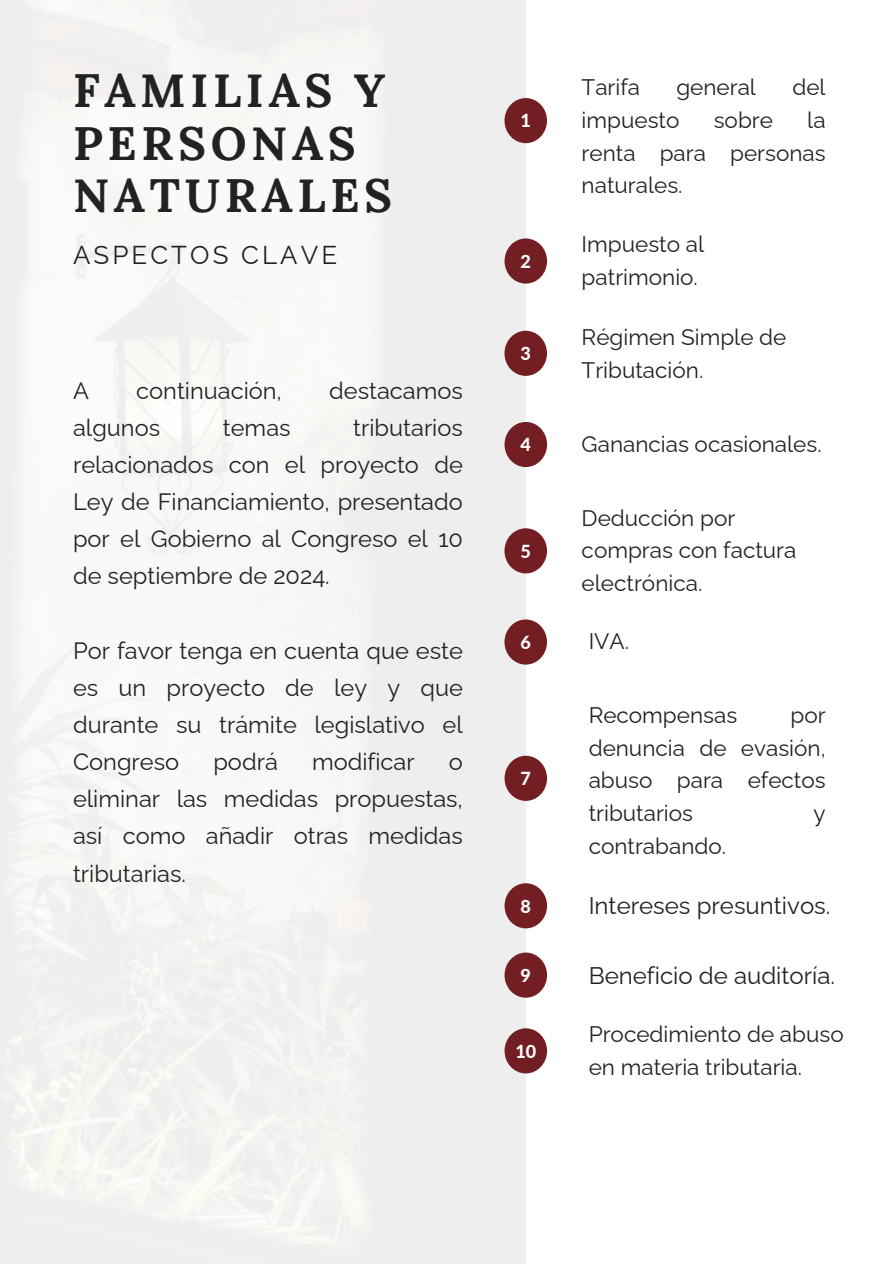
<style>
.page{position:relative;width:894px;height:1264px;background:#fff}
.page>*{position:absolute;margin:0;border:0;box-sizing:border-box;transform-origin:0 0}
.t1{font:700 46.65px/52.8px "Lora";letter-spacing:.1em;color:#222}
.t2{font:25.8px "Raleway";letter-spacing:.12em;color:#222}
.t3{font:24px "Raleway";color:#222}
.t4{font:23.55px/37.2px "Raleway";color:#222;text-align:justify}
.t5{font:22.5px/32.7px "Raleway";color:#222}
.t6{font:800 18px "Lato";color:#fff}
</style>
<div class="page">
<div style="left:0;top:0;width:525px;height:1263px;background:#f3f3f1"></div>
<div style="left:504px;top:98px;width:43px;height:45px;background:#731e23;border-radius:50%"></div>
<div style="left:504px;top:238px;width:43px;height:45px;background:#731e23;border-radius:50%"></div>
<div style="left:504px;top:331px;width:43px;height:45px;background:#731e23;border-radius:50%"></div>
<div style="left:504px;top:422px;width:43px;height:45px;background:#731e23;border-radius:50%"></div>
<div style="left:504px;top:528px;width:43px;height:45px;background:#731e23;border-radius:50%"></div>
<div style="left:504px;top:619px;width:43px;height:45px;background:#731e23;border-radius:50%"></div>
<div style="left:504px;top:755px;width:43px;height:46px;background:#731e23;border-radius:50%"></div>
<div style="left:504px;top:883px;width:43px;height:45px;background:#731e23;border-radius:50%"></div>
<div style="left:504px;top:952px;width:43px;height:45px;background:#731e23;border-radius:50%"></div>
<div style="left:504px;top:1028px;width:43px;height:45px;background:#731e23;border-radius:50%"></div>
<h3 class="t1" style="left:73px;top:63px;width:320px">FAMILIAS Y<br>PERSONAS<br>NATURALES</h3>
<h3 class="t2" style="left:73px;top:240px;width:266px">ASPECTOS CLAVE</h3>
<p class="t4" style="left:73px;top:372px;width:17px">A</p>
<p class="t4" style="left:136px;top:372px;width:147px">continuación,</p>
<p class="t4" style="left:329px;top:372px;width:135px">destacamos</p>
<p class="t4" style="left:73px;top:409px;width:89px">algunos</p>
<p class="t4" style="left:223px;top:409px;width:69px">temas</p>
<p class="t4" style="left:73px;top:409px;width:391px;text-indent:280px">tributarios relacionados con el proyecto de Ley de Financiamiento, presentado por el Gobierno al Congreso el 10 de septiembre de 2024.</p>
<p class="t4" style="left:73px;top:632px;width:391px">Por favor tenga en cuenta que este es un proyecto de ley y que durante su trámite legislativo el Congreso</p>
<p class="t4" style="left:213px;top:743px;width:66px">podrá</p>
<p class="t4" style="left:312px;top:743px;width:104px">modificar</p>
<p class="t4" style="left:73px;top:743px;width:391px;text-indent:376px">o eliminar las medidas propuestas, así como añadir otras medidas tributarias.</p>
<h1 class="t6" style="left:520px;top:109px;width:12px">1</h1>
<p class="t6" style="left:520px;top:250px;width:12px">2</p>
<p class="t6" style="left:520px;top:342px;width:12px">3</p>
<p class="t5" style="left:581px;top:71px;width:60px">Tarifa</p>
<p class="t5" style="left:676px;top:71px;width:81px">general</p>
<p class="t5" style="left:792px;top:71px;width:35px">del</p>
<p class="t5" style="left:581px;top:104px;width:99px">impuesto</p>
<p class="t5" style="left:713px;top:104px;width:61px">sobre</p>
<p class="t5" style="left:581px;top:104px;width:245px;text-align:justify;text-indent:225px">la renta para personas naturales.</p>
<h2 class="t5" style="left:581px;top:228px;width:124px">Impuesto al patrimonio.</h2>
<p class="t5" style="left:581px;top:320px;width:206px">Régimen Simple de<br>Tributación.</p>
<p class="t6" style="left:520px;top:433px;width:12px">4</p>
<p class="t5" style="left:581px;top:427px;width:241px">Ganancias ocasionales.</p>
<p class="t6" style="left:520px;top:540px;width:12px">5</p>
<p class="t5" style="left:581px;top:501px;width:216px">Deducción por compras con factura electrónica.</p>
<p class="t6" style="left:520px;top:631px;width:12px">6</p>
<h4 class="t5" style="left:588px;top:625px;width:42px">IVA.</h4>
<p class="t6" style="left:520px;top:767px;width:12px">7</p>
<h3 class="t6" style="left:520px;top:894px;width:12px">8</h3>
<p class="t6" style="left:520px;top:964px;width:12px">9</p>
<p class="t6" style="left:515px;top:1039px;width:22px">10</p>
<p class="t5" style="left:588px;top:698px;width:150px">Recompensas</p>
<p class="t5" style="left:588px;top:698px;width:238px;text-align:justify;text-indent:202px">por denuncia de evasión, abuso para efectos tributarios</p>
<p class="t5" style="left:813px;top:796px;width:14px">y</p>
<p class="t5" style="left:588px;top:829px;width:139px">contrabando.</p>
<p class="t3" style="left:588px;top:891px;width:243px">Intereses presuntivos.</p>
<h3 class="t3" style="left:588px;top:961px;width:248px">Beneficio de auditoría.</h3>
<p class="t5" style="left:588px;top:1017px;width:256px">Procedimiento de abuso en materia tributaria.</p>
</div>
